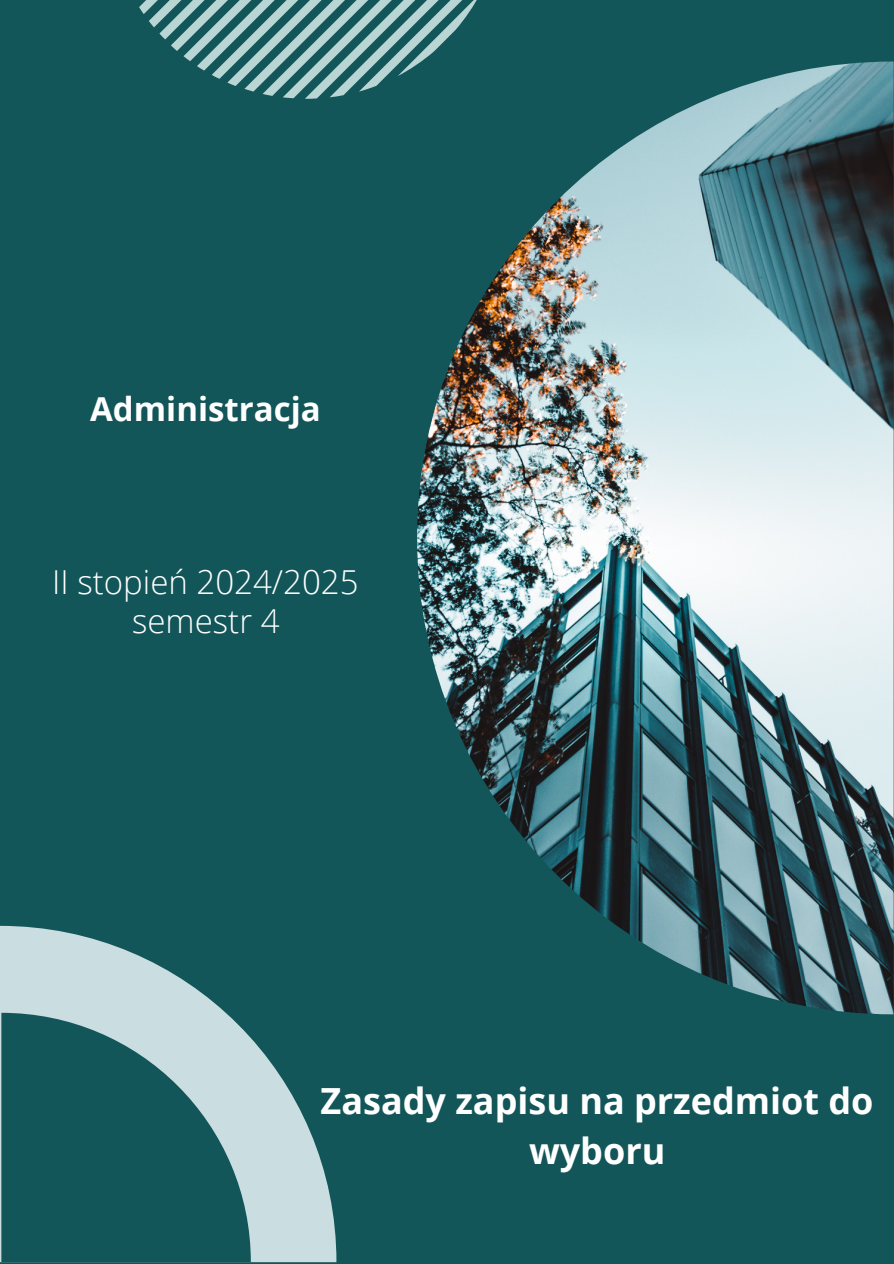
<style>
.page{position:relative;width:894px;height:1264px;background:#fff}
.page>*{position:absolute;margin:0;border:0;box-sizing:border-box;transform-origin:0 0}
.t1{font:700 36px/49.5px "Open Sans";color:#fff;text-align:center}
.t2{font:300 33px "Open Sans";color:#fff}
.t3{font:700 33px "Open Sans";color:#fff}
</style>
<div class="page">
<div style="left:0;top:0;width:893px;height:1263px;background:#135659"></div>
<svg style="left:139px;top:0;width:338px;height:99px"></svg>
<svg style="left:0;top:925px;width:336px;height:337px;fill:#cadee2"></svg>
<svg style="left:1px;top:1012px;width:249px;height:249px"></svg>
<img style="left:417px;top:62px;width:476px;height:952px">
<p class="t3" style="left:90px;top:386px;width:232px">Administracja</p>
<p class="t2" style="left:52px;top:558px;width:308px">II stopień 2024/2025</p>
<p class="t2" style="left:132px;top:598px;width:149px">semestr 4</p>
<h1 class="t1" style="left:320px;top:1075px;width:554px">Zasady zapisu na przedmiot do wyboru</h1>
</div>
